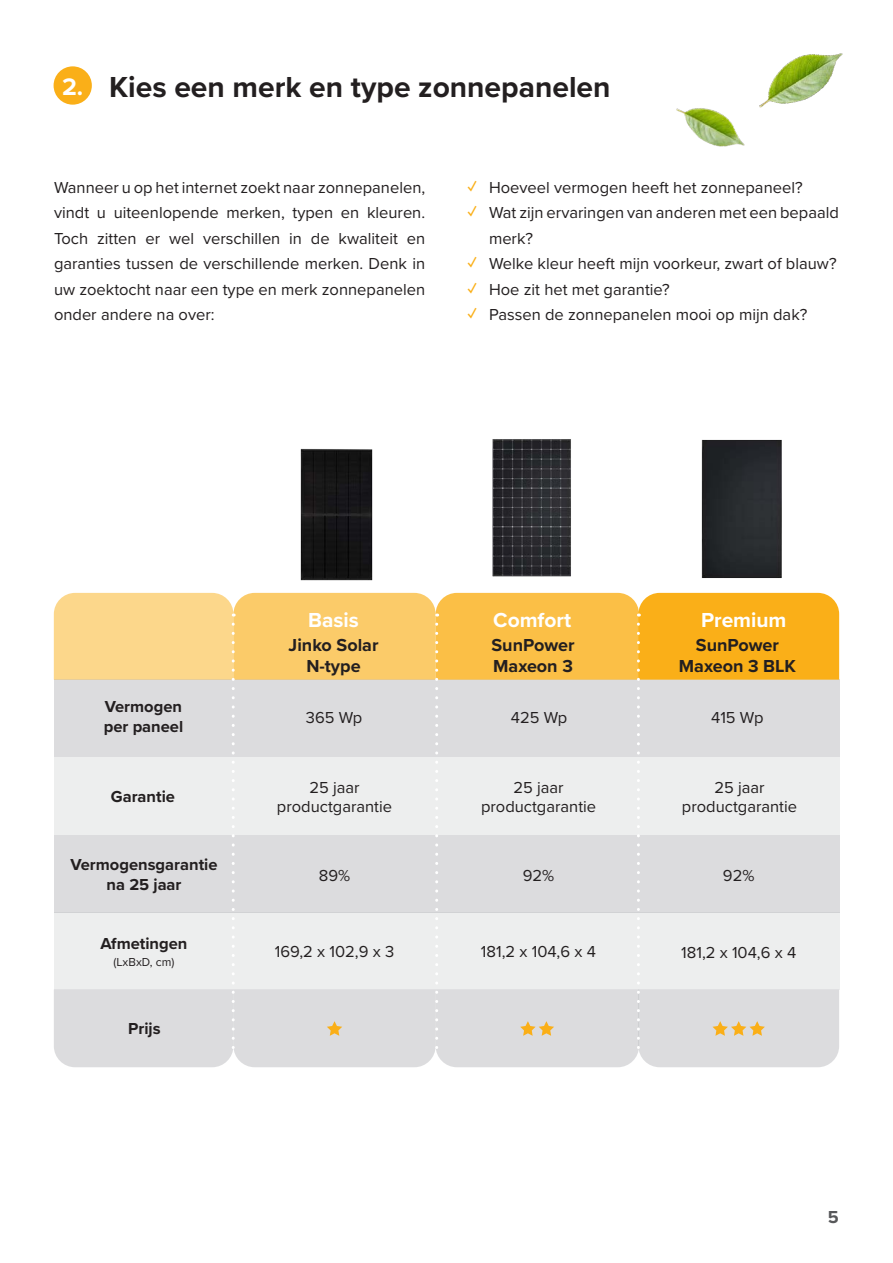
<style>
.page{position:relative;width:893px;height:1263px;background:#fff}
.page>*{position:absolute;margin:0;border:0;box-sizing:border-box;transform-origin:0 0}
.Koppen{font:700 30px "Proxima Nova";color:#231f20}
.t1{font:700 24.75px "Proxima Nova";color:#fff}
.t2{font:700 21px "Proxima Nova";color:#fff}
.t3{font:700 18px/21px "Proxima Nova";color:#231f20;text-align:center}
.t4{font:700 18px "Proxima Nova";color:#57585a}
.t5{font:16.5px/25.5px "Proxima Nova";color:#231f20;text-align:justify}
.t6{font:700 16.5px/19.5px "Proxima Nova";color:#231f20}
.t7{font:12px "Proxima Nova";color:#231f20}
.s1{font-weight:700;color:#faaf18}
</style>
<div class="page">
<div style="left:54px;top:66px;width:38px;height:39px;background:#faaf18;border-radius:50%"></div>
<img style="left:676px;top:53px;width:167px;height:94px">
<img style="left:300px;top:448px;width:73px;height:133px">
<img style="left:701px;top:439px;width:81px;height:139px">
<img style="left:492px;top:439px;width:79px;height:138px">
<svg style="left:54px;top:593px;width:785px;height:474px;background:#e7ddc9"></svg>
<p class="t1" style="left:62px;top:69px;width:23px">2.</p>
<p class="Koppen" style="left:109px;top:65px;width:503px">Kies een merk en type zonnepanelen</p>
<p class="t5" style="left:54px;top:174px;width:373px">Wanneer u op het internet zoekt naar zonnepanelen, vindt u uiteenlopende merken, typen en kleuren.<br>Toch zitten er wel verschillen in de kwaliteit en garanties tussen de verschillende merken. Denk in uw zoektocht naar een type en merk zonnepanelen onder andere na over:</p>
<p class="t5" style="left:468px;top:174px;width:336px"><span class="s1">✓</span> Hoeveel vermogen heeft het zonnepaneel?</p>
<p class="t5" style="left:489px;top:199px;width:351px;text-indent:-21px"><span class="s1">✓</span> Wat zijn ervaringen van anderen met een bepaald merk?</p>
<p class="t5" style="left:468px;top:250px;width:370px"><span class="s1">✓</span> Welke kleur heeft mijn voorkeur, zwart of blauw?</p>
<p class="t5" style="left:468px;top:276px;width:204px"><span class="s1">✓</span> Hoe zit het met garantie?</p>
<p class="t5" style="left:468px;top:301px;width:341px"><span class="s1">✓</span> Passen de zonnepanelen mooi op mijn dak?</p>
<p class="t2" style="left:308px;top:604px;width:52px">Basis</p>
<p class="t2" style="left:493px;top:604px;width:79px">Comfort</p>
<p class="t2" style="left:701px;top:604px;width:87px">Premium</p>
<p class="t3" style="left:289px;top:634px;width:91px">Jinko Solar<br>N-type</p>
<p class="t3" style="left:696px;top:634px;width:85px">SunPower</p>
<p class="t3" style="left:491px;top:634px;width:85px;text-align:left">SunPower<br>Maxeon 3</p>
<p class="t3" style="left:679px;top:655px;width:119px">Maxeon 3 BLK</p>
<p class="t6" style="left:104px;top:697px;width:81px">Vermogen per paneel</p>
<p class="t5" style="left:306px;top:704px;width:58px">365 Wp</p>
<p class="t5" style="left:511px;top:704px;width:58px">425 Wp</p>
<p class="t5" style="left:711px;top:704px;width:54px">415 Wp</p>
<p class="t6" style="left:111px;top:787px;width:66px">Garantie</p>
<p class="t6" style="left:71px;top:855px;width:149px">Vermogensgarantie</p>
<p class="t6" style="left:107px;top:874px;width:76px">na 25 jaar</p>
<p class="t6" style="left:100px;top:933px;width:89px">Afmetingen</p>
<p class="t7" style="left:114px;top:953px;width:62px">(LxBxD, cm)</p>
<p class="t6" style="left:128px;top:1018px;width:34px">Prijs</p>
<p class="t5" style="left:309px;top:774px;width:52px">25 jaar</p>
<p class="t5" style="left:277px;top:793px;width:117px">productgarantie</p>
<p class="t5" style="left:319px;top:862px;width:33px">89%</p>
<p class="t5" style="left:275px;top:938px;width:121px">169,2 x 102,9 x 3</p>
<p class="t5" style="left:513px;top:774px;width:52px">25 jaar</p>
<p class="t5" style="left:481px;top:793px;width:117px">productgarantie</p>
<p class="t5" style="left:714px;top:774px;width:52px">25 jaar</p>
<p class="t5" style="left:682px;top:793px;width:117px">productgarantie</p>
<p class="t5" style="left:523px;top:862px;width:33px">92%</p>
<p class="t5" style="left:723px;top:862px;width:33px">92%</p>
<p class="t5" style="left:481px;top:938px;width:116px">181,2 x 104,6 x 4</p>
<p class="t5" style="left:681px;top:938px;width:116px">181,2 x 104,6 x 4</p>
<p class="t4" style="left:828px;top:1204px;width:12px">5</p>
</div>
